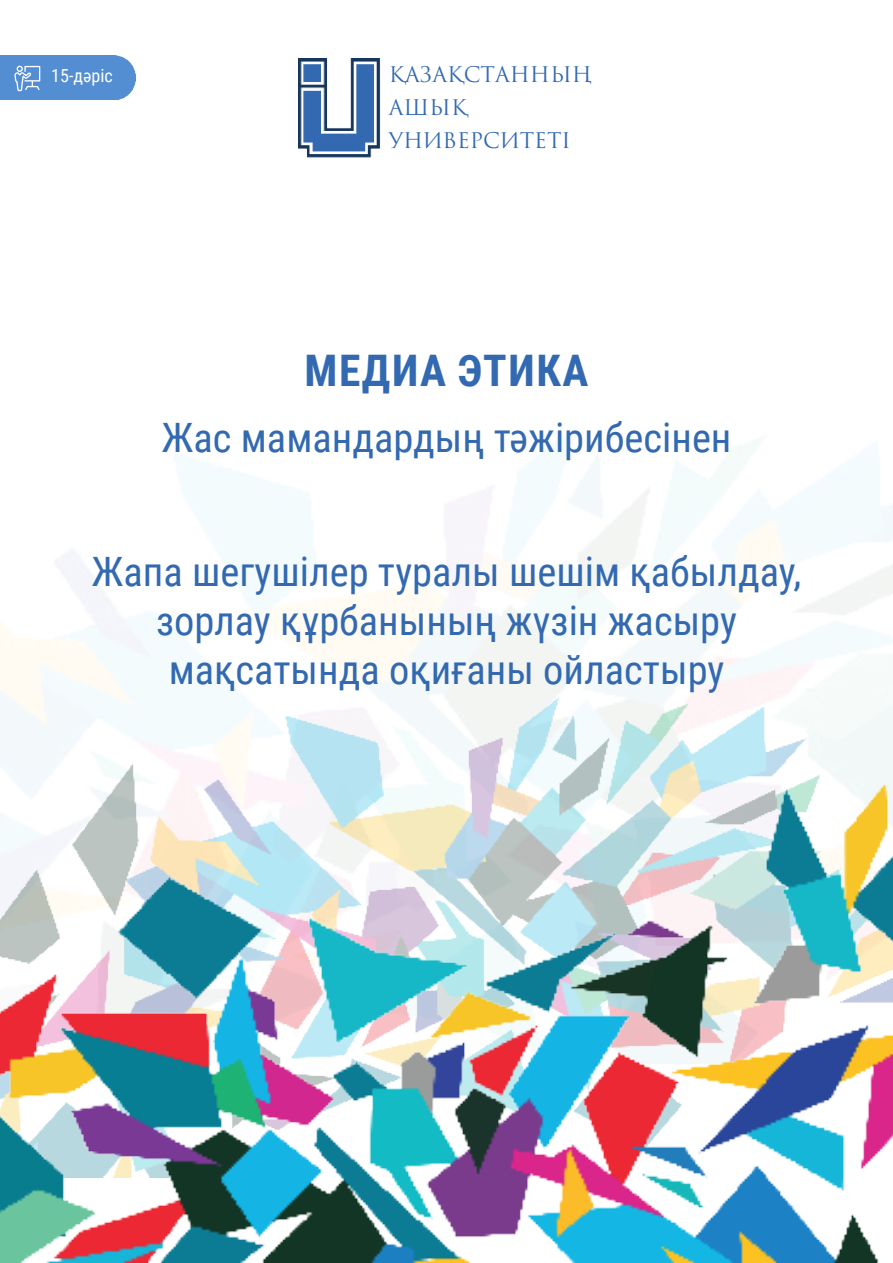
<style>
.page{position:relative;width:893px;height:1263px;background:#fff}
.page>*{position:absolute;margin:0;border:0;box-sizing:border-box;transform-origin:0 0}
.t1{font:700 43.5px "Roboto Condensed";letter-spacing:.035em;color:#3269b1}
.t2{font:40.5px/48.6px "Roboto Condensed";color:#3269b1;text-align:center}
.t3{font:21px "Trajan Pro 3";color:#3269b1}
.t4{font:18px "Roboto Condensed";color:#fff}
</style>
<div class="page">
<img style="left:0;top:429px;width:893px;height:634px">
<img style="left:0;top:696px;width:892px;height:33px">
<img style="left:0;top:729px;width:892px;height:534px">
<div style="left:0;top:55px;width:136px;height:44px;background:#538dd2"></div>
<svg style="left:14px;top:66px;width:26px;height:25px"></svg>
<img style="left:298px;top:58px;width:82px;height:100px">
<p class="t4" style="left:51px;top:63px;width:63px">15-дәріс</p>
<p class="t3" style="left:389px;top:60px;width:205px">ҚАЗАҚСТАННЫҢ</p>
<p class="t3" style="left:389px;top:93px;width:81px">АШЫҚ</p>
<p class="t3" style="left:389px;top:126px;width:184px">УНИВЕРСИТЕТІ</p>
<p class="t1" style="left:305px;top:340px;width:285px">МЕДИА ЭТИКА</p>
<p class="t2" style="left:161px;top:412px;width:572px">Жас мамандардың тәжірибесінен</p>
<p class="t2" style="left:91px;top:546px;width:712px">Жапа шегушілер туралы шешім қабылдау, зорлау құрбанының жүзін жасыру мақсатында оқиғаны ойластыру</p>
</div>
